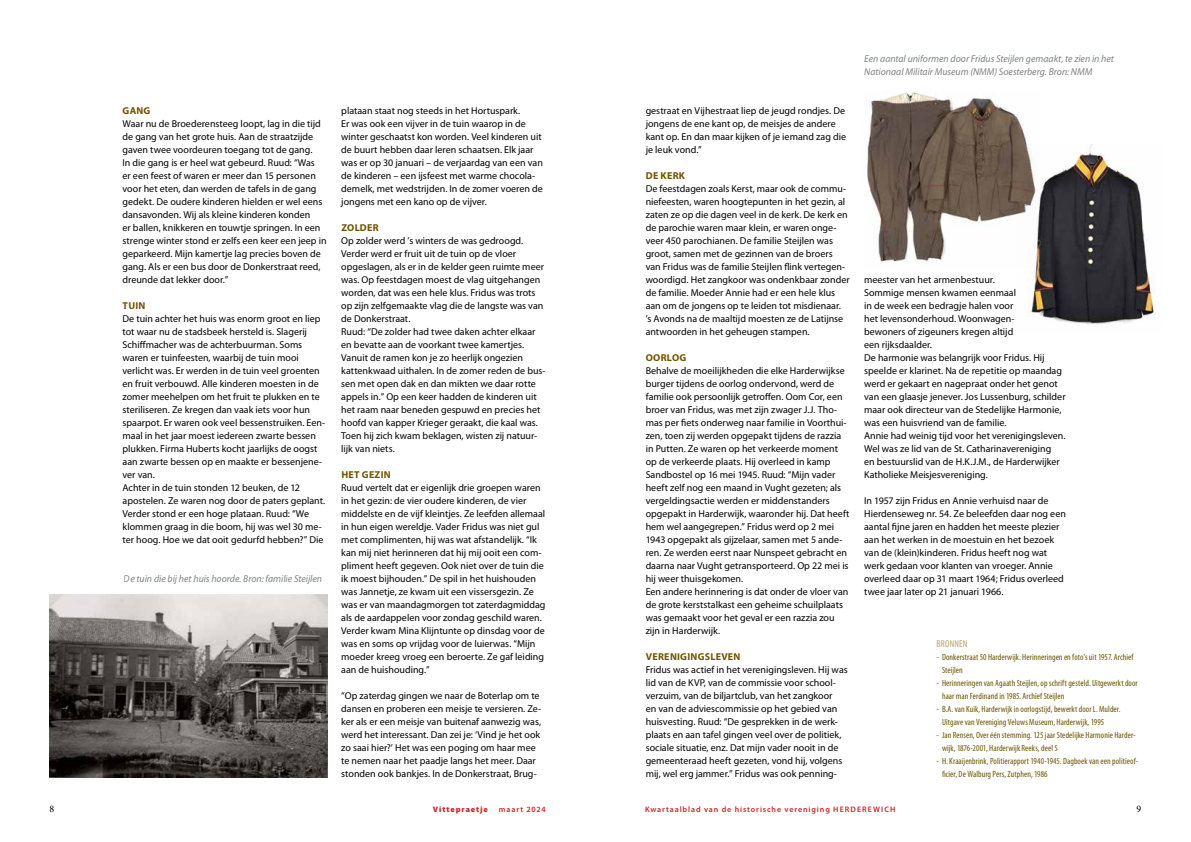
<style>
.page{position:relative;width:1191px;height:842px;background:#fff}
.page>*{position:absolute;margin:0;border:0;box-sizing:border-box;transform-origin:0 0}
.t1{font:10px/13px "Myriad Pro";color:#000}
.t2{font:italic 10px/13px "Myriad Pro";color:#808285}
.t3{font:700 10px "Myriad Pro";letter-spacing:.03em;color:#6d5600}
.t4{font:condensed 10px "Myriad Pro";letter-spacing:.02em;color:#b3a069}
.t5{font:10px "Minion Pro";color:#000}
.t6{font:condensed 9px/13px "Myriad Pro";letter-spacing:.005em;color:#6d5600}
.t7{font:600 8px "Myriad Pro";letter-spacing:.11em;color:#d2232a}
.t8{font:900 8px "Myriad Pro";letter-spacing:.115em;color:#d2232a}
</style>
<div class="page">
<img style="left:867px;top:92px;width:160px;height:170px">
<img style="left:1017px;top:145px;width:138px;height:179px">
<img style="left:50px;top:595px;width:277px;height:183px">
<p class="t3" style="left:123px;top:104px;width:28px">GANG</p>
<p class="t1" style="left:122px;top:117px;width:206px">Waar nu de Broederensteeg loopt, lag in die tijd de gang van het grote huis. Aan de straatzijde gaven twee voordeuren toegang tot de gang.<br>In die gang is er heel wat gebeurd. Ruud: “Was<br>er een feest of waren er meer dan 15 personen voor het eten, dan werden de tafels in de gang gedekt. De oudere kinderen hielden er wel eens dansavonden. Wij als kleine kinderen konden<br>er ballen, knikkeren en touwtje springen. In een strenge winter stond er zelfs een keer een jeep in geparkeerd. Mijn kamertje lag precies boven de gang. Als er een bus door de Donkerstraat reed, dreunde dat lekker door.”</p>
<p class="t3" style="left:123px;top:299px;width:24px">TUIN</p>
<p class="t1" style="left:123px;top:312px;width:204px">De tuin achter het huis was enorm groot en liep tot waar nu de stadsbeek hersteld is. Slagerij Schiffmacher was de achterbuurman. Soms waren er tuinfeesten, waarbij de tuin mooi verlicht was. Er werden in de tuin veel groenten en fruit verbouwd. Alle kinderen moesten in de zomer meehelpen om het fruit te plukken en te steriliseren. Ze kregen dan vaak iets voor hun spaarpot. Er waren ook veel bessenstruiken. Een&shy;maal in het jaar moest iedereen zwarte bessen plukken. Firma Huberts kocht jaarlijks de oogst aan zwarte bessen op en maakte er bessenjene&shy;ver van.<br>Achter in de tuin stonden 12 beuken, de 12 apostelen. Ze waren nog door de paters geplant.<br>Verder stond er een hoge plataan. Ruud: “We klommen graag in die boom, hij was wel 30 me&shy;ter hoog. Hoe we dat ooit gedurfd hebben?” Die</p>
<p class="t2" style="left:124px;top:572px;width:200px">De tuin die bij het huis hoorde. Bron: familie Steijlen</p>
<p class="t1" style="left:341px;top:104px;width:203px">plataan staat nog steeds in het Hortuspark.<br>Er was ook een vijver in de tuin waarop in de winter geschaatst kon worden. Veel kinderen uit de buurt hebben daar leren schaatsen. Elk jaar was er op 30 januari – de verjaardag van een van de kinderen – een ijsfeest met warme chocola&shy;demelk, met wedstrijden. In de zomer voeren de jongens met een kano op de vijver.</p>
<p class="t3" style="left:341px;top:221px;width:8px">ZOLDER</p>
<p class="t1" style="left:341px;top:234px;width:206px">Op zolder werd ’s winters de was gedroogd.<br>Verder werd er fruit uit de tuin op de vloer opgeslagen, als er in de kelder geen ruimte meer was. Op feestdagen moest de vlag uitgehangen worden, dat was een hele klus. Fridus was trots op zijn zelfgemaakte vlag die de langste was van de Donkerstraat.<br>Ruud: “De zolder had twee daken achter elkaar en bevatte aan de voorkant twee kamertjes.<br>Vanuit de ramen kon je zo heerlijk ongezien kattenkwaad uithalen. In de zomer reden de bus&shy;sen met open dak en dan mikten we daar rotte appels in.” Op een keer hadden de kinderen uit het raam naar beneden gespuwd en precies het hoofd van kapper Krieger geraakt, die kaal was.<br>Toen hij zich kwam beklagen, wisten zij natuur&shy;lijk van niets.</p>
<p class="t3" style="left:341px;top:468px;width:51px">HET GEZIN</p>
<p class="t1" style="left:341px;top:481px;width:206px">Ruud vertelt dat er eigenlijk drie groepen waren in het gezin: de vier oudere kinderen, de vier middelste en de vijf kleintjes. Ze leefden allemaal in hun eigen wereldje. Vader Fridus was niet gul met complimenten, hij was wat afstandelijk. “Ik kan mij niet herinneren dat hij mij ooit een com&shy;pliment heeft gegeven. Ook niet over de tuin die ik moest bijhouden.” De spil in het huishouden was Jannetje, ze kwam uit een vissersgezin. Ze was er van maandagmorgen tot zaterdagmiddag als de aardappelen voor zondag geschild waren.<br>Verder kwam Mina Klijntunte op dinsdag voor de was en soms op vrijdag voor de luierwas. “Mijn moeder kreeg vroeg een beroerte. Ze gaf leiding aan de huishouding.”</p>
<p class="t1" style="left:341px;top:689px;width:201px">“Op zaterdag gingen we naar de Boterlap om te dansen en proberen een meisje te versieren. Ze&shy;ker als er een meisje van buitenaf aanwezig was, werd het interessant. Dan zei je: ‘Vind je het ook zo saai hier?’ Het was een poging om haar mee te nemen naar het paadje langs het meer. Daar stonden ook bankjes. In de Donkerstraat, Brug-</p>
<p class="t1" style="left:645px;top:104px;width:202px">gestraat en Vijhestraat liep de jeugd rondjes. De jongens de ene kant op, de meisjes de andere kant op. En dan maar kijken of je iemand zag die je leuk vond.”</p>
<p class="t3" style="left:646px;top:169px;width:29px">DE KERK</p>
<p class="t1" style="left:645px;top:182px;width:205px">De feestdagen zoals Kerst, maar ook de commu&shy;niefeesten, waren hoogtepunten in het gezin, al zaten ze op die dagen veel in de kerk. De kerk en de parochie waren maar klein, er waren onge&shy;veer 450 parochianen. De familie Steijlen was groot, samen met de gezinnen van de broers van Fridus was de familie Steijlen flink vertegen&shy;woordigd. Het zangkoor was ondenkbaar zonder de familie. Moeder Annie had er een hele klus aan om de jongens op te leiden tot misdienaar.<br>’s Avonds na de maaltijd moesten ze de Latijnse antwoorden in het geheugen stampen.</p>
<p class="t3" style="left:646px;top:351px;width:15px">OORLOG</p>
<p class="t1" style="left:645px;top:364px;width:205px">Behalve de moeilijkheden die elke Harderwijkse burger tijdens de oorlog ondervond, werd de familie ook persoonlijk getroffen. Oom Cor, een broer van Fridus, was met zijn zwager J.J. Tho&shy;mas per fiets onderweg naar familie in Voorthui&shy;zen, toen zij werden opgepakt tijdens de razzia in Putten. Ze waren op het verkeerde moment op de verkeerde plaats. Hij overleed in kamp Sandbostel op 16 mei 1945. Ruud: “Mijn vader heeft zelf nog een maand in Vught gezeten; als vergeldingsactie werden er middenstanders opgepakt in Harderwijk, waaronder hij. Dat heeft hem wel aangegrepen.” Fridus werd op 2 mei 1943 opgepakt als gijzelaar, samen met 5 ande&shy;ren. Ze werden eerst naar Nunspeet gebracht en daarna naar Vught getransporteerd. Op 22 mei is hij weer thuisgekomen.<br>Een andere herinnering is dat onder de vloer van de grote kerststalkast een geheime schuilplaats was gemaakt voor het geval er een razzia zou zijn in Harderwijk.</p>
<p class="t3" style="left:646px;top:650px;width:59px">VERENIGINGSLEVE</p>
<p class="t3" style="left:733px;top:650px;width:8px">N</p>
<p class="t1" style="left:645px;top:663px;width:203px">Fridus was actief in het verenigingsleven. Hij was lid van de KVP, van de commissie voor school&shy;verzuim, van de biljartclub, van het zangkoor<br>en van de adviescommissie op het gebied van huisvesting. Ruud: “De gesprekken in de werk&shy;plaats en aan tafel gingen veel over de politiek, sociale situatie, enz. Dat mijn vader nooit in de gemeenteraad heeft gezeten, vond hij, volgens mij, wel erg jammer.” Fridus was ook penning-</p>
<p class="t2" style="left:864px;top:52px;width:251px">Een aantal uniformen door Fridus Steijlen gemaakt, te zien in het<br>Nationaal Militair Museum (NMM) Soesterberg. Bron: NMM</p>
<p class="t1" style="left:864px;top:273px;width:203px">meester van het armenbestuur.<br>Sommige mensen kwamen eenmaal<br>in de week een bedragje halen voor<br>het levensonderhoud. Woonwagen-<br>bewoners of zigeuners kregen altijd<br>een rijksdaalder.<br>De harmonie was belangrijk voor Fridus. Hij speelde er klarinet. Na de repetitie op maandag werd er gekaart en nagepraat onder het genot van een glaasje jenever. Jos Lussenburg, schilder maar ook directeur van de Stedelijke Harmonie, was een huisvriend van de familie.<br>Annie had weinig tijd voor het verenigingsleven.<br>Wel was ze lid van de St. Catharinavereniging<br>en bestuurslid van de H.K.J.M., de Harderwijker Katholieke Meisjesvereniging.</p>
<p class="t1" style="left:864px;top:494px;width:203px">In 1957 zijn Fridus en Annie verhuisd naar de Hierdenseweg nr. 54. Ze beleefden daar nog een aantal fijne jaren en hadden het meeste plezier aan het werken in de moestuin en het bezoek van de (klein)kinderen. Fridus heeft nog wat werk gedaan voor klanten van vroeger. Annie overleed daar op 31 maart 1964; Fridus overleed twee jaar later op 21 januari 1966.</p>
<p class="t4" style="left:936px;top:638px;width:33px">Bronnen</p>
<p class="t6" style="left:942px;top:650px;width:193px;text-indent:-6px">- Donkerstraat 50 Harderwijk. Herinneringen en foto’s uit 1957. Archief<br>Steijlen</p>
<p class="t6" style="left:942px;top:676px;width:197px;text-indent:-6px">- Herinneringen van Agaath Steijlen, op schrift gesteld. Uitgewerkt door haar man Ferdinand in 1985. Archief Steijlen</p>
<p class="t6" style="left:942px;top:702px;width:180px;text-indent:-6px">- B.A. van Kuik, Harderwijk in oorlogstijd, bewerkt door L. Mulder.<br>Uitgave van Vereniging Veluws Museum, Harderwijk, 1995</p>
<p class="t6" style="left:942px;top:728px;width:195px;text-indent:-6px">- Jan Rensen, Over één stemming. 125 jaar Stedelijke Harmonie Harder&shy;wijk, 1876-2001, Harderwijk Reeks, deel 5</p>
<p class="t6" style="left:942px;top:754px;width:198px;text-indent:-6px">- H. Kraaijenbrink, Politierapport 1940-1945. Dagboek van een politieof&shy;ficier, De Walburg Pers, Zutphen, 1986</p>
<p class="t5" style="left:50px;top:802px;width:6px">8</p>
<p class="t8" style="left:433px;top:804px;width:56px">Vittepraetje</p>
<p class="t7" style="left:499px;top:804px;width:48px">maart 2024</p>
<p class="t7" style="left:645px;top:804px;width:251px">Kwartaalblad van de historische vereniging Herderewich</p>
<p class="t5" style="left:1136px;top:802px;width:6px">9</p>
</div>
